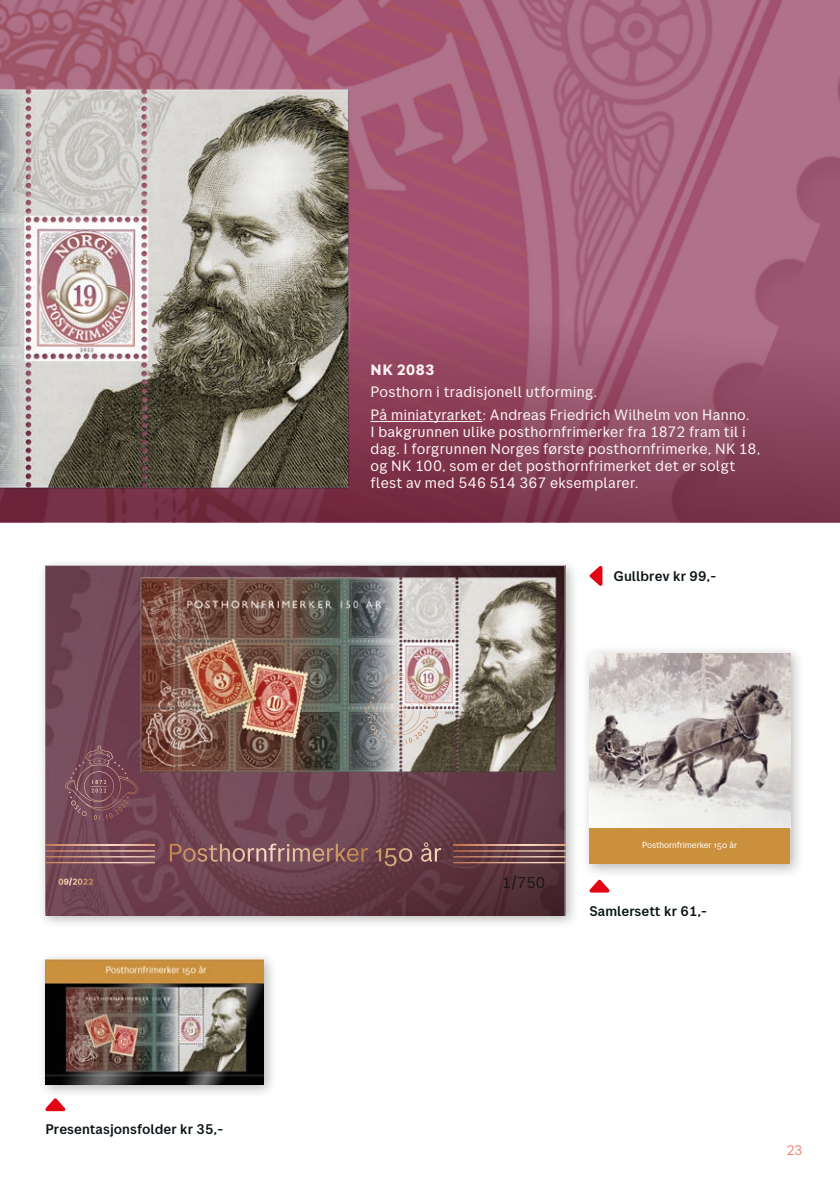
<style>
.page{position:relative;width:840px;height:1191px;background:#fff}
.page>*{position:absolute;margin:0;border:0;box-sizing:border-box;transform-origin:0 0}
.t1{font:15.6px "Posten Sans";color:#181816}
.Info_overskrift{font:15px/17px "Posten Sans";letter-spacing:.015em;color:#fbf3f2}
.Info_overskrift_hvit{font:700 15px "Posten Sans";letter-spacing:.04em;color:#fbf3f2}
.Produkter{font:500 14px "Posten Sans";color:#0c1417}
.t2{font:14px "Posten Sans";color:#f18774}
.t3{font:8.8px "Posten Sans";letter-spacing:-.01em;color:#fff}
</style>
<div class="page">
<svg style="left:589px;top:566px;width:13px;height:20px"></svg>
<svg style="left:589px;top:879px;width:20px;height:13px"></svg>
<img style="left:99px;top:0;width:740px;height:147px">
<svg style="left:99px;top:147px;width:740px;height:375px;background:#99536c"></svg>
<div style="left:580px;top:645px;width:224px;height:233px;background:#181816;opacity:.3"></div>
<img style="left:589px;top:653px;width:200px;height:175px">
<div style="left:589px;top:828px;width:200px;height:36px;background:#cb903c"></div>
<div style="left:37px;top:951px;width:240px;height:147px;background:#181816;opacity:.3"></div>
<img style="left:45px;top:959px;width:219px;height:125px">
<div style="left:37px;top:558px;width:542px;height:370px;background:#181816;opacity:.3"></div>
<img style="left:45px;top:566px;width:520px;height:349px">
<svg style="left:45px;top:844px;width:110px;height:19px;background:#956769"></svg>
<svg style="left:453px;top:844px;width:112px;height:19px;background:#825957"></svg>
<svg style="left:58px;top:877px;width:35px;height:8px"></svg>
<svg style="left:170px;top:842px;width:271px;height:19px;background:#885e5e"></svg>
<svg style="left:368px;top:670px;width:60px;height:75px;background:#bdb4b1"></svg>
<svg style="left:69px;top:745px;width:59px;height:75px;background:#7c4e5a"></svg>
<img style="left:99px;top:61px;width:277px;height:454px">
<svg style="left:0;top:0;width:99px;height:522px;background:#b8a2a6"></svg>
<svg style="left:45px;top:1098px;width:21px;height:13px"></svg>
<hr style="left:370px;top:421px;width:112px;height:1px;background:#fbf3f2">
<p class="Produkter" style="left:45px;top:1121px;width:179px">Presentasjonsfolder kr 35,-</p>
<p class="Info_overskrift_hvit" style="left:370px;top:360px;width:65px">NK 2083</p>
<p class="Info_overskrift" style="left:370px;top:383px;width:228px">Posthorn i tradisjonell utforming.</p>
<p class="Info_overskrift" style="left:370px;top:406px;width:391px">På miniatyrarket: Andreas Friedrich Wilhelm von Hanno.<br>I bakgrunnen ulike posthornfrimerker fra 1872 fram til i dag. I forgrunnen Norges første posthornfrimerke, NK 18, og NK 100, som er det posthornfrimerket det er solgt flest av med 546 514 367 eksemplarer.</p>
<p class="Produkter" style="left:613px;top:568px;width:104px">Gullbrev kr 99,-</p>
<p class="t1" style="left:501px;top:873px;width:45px">1/750</p>
<p class="t3" style="left:641px;top:839px;width:96px">Posthornfrimerker 150 år</p>
<p class="Produkter" style="left:589px;top:902px;width:119px">Samlersett kr 61,-</p>
<p class="t2" style="left:786px;top:1142px;width:18px">23</p>
</div>
